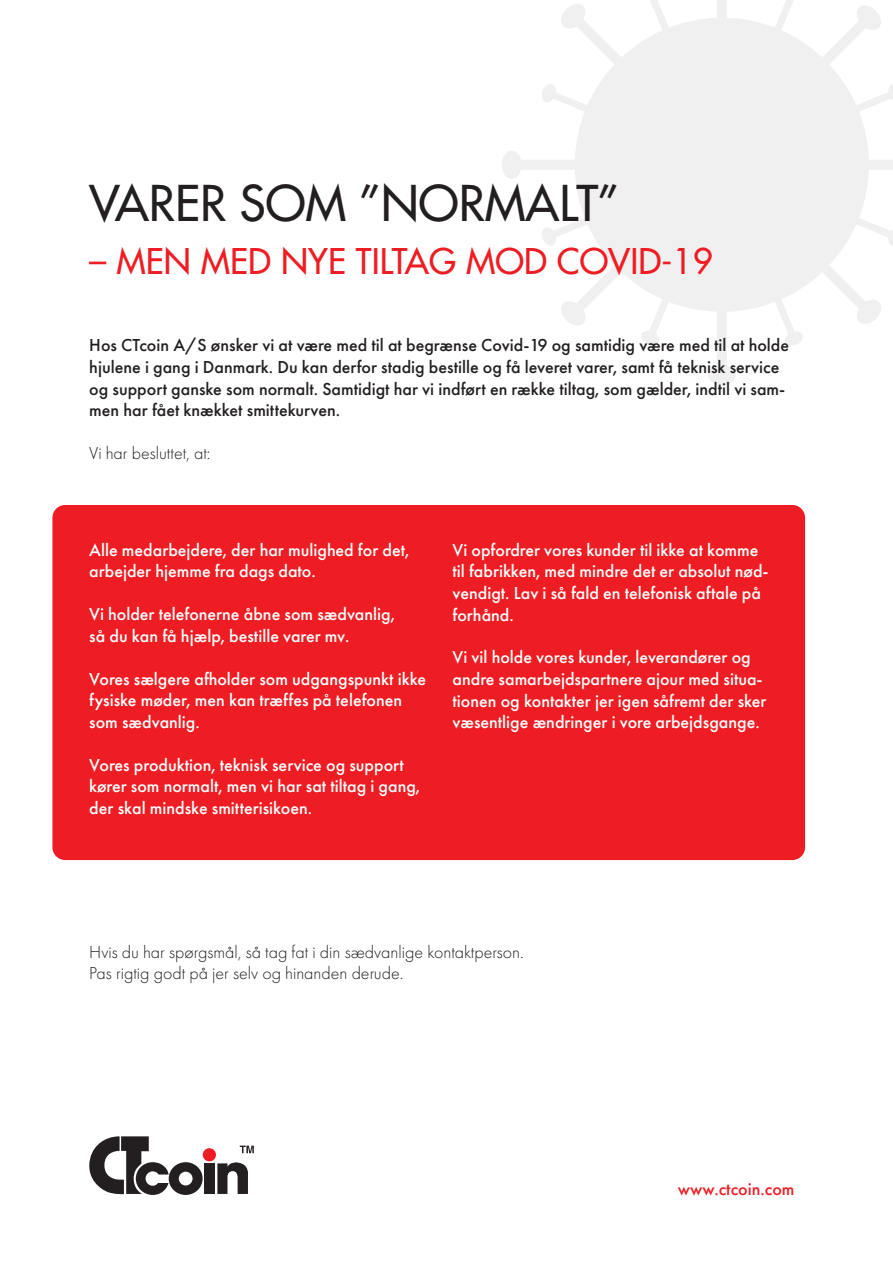
<style>
.page{position:relative;width:893px;height:1263px;background:#fff}
.page>*{position:absolute;margin:0;border:0;box-sizing:border-box;transform-origin:0 0}
.t1{font:48px "Futura";color:#231f20}
.t2{font:34.5px "Futura";color:#ee1d23}
.t3{font:500 18px/21.6px "Futura PT";color:#fff}
.t4{font:500 18px/21.6px "Futura PT";color:#231f20}
.t5{font:300 18px "Futura PT";color:#231f20}
.t6{font:500 18px "Futura PT";color:#ee1d23}
</style>
<div class="page">
<div style="left:512px;top:160px;width:381px;height:10px;background:#f0f0f0"></div>
<div style="left:502px;top:151px;width:20px;height:28px;background:#f0f0f0;border-radius:50%"></div>
<svg style="left:561px;top:4px;width:320px;height:320px"></svg>
<svg style="left:561px;top:299px;width:26px;height:26px"></svg>
<svg style="left:855px;top:4px;width:26px;height:28px"></svg>
<div style="left:717px;top:0;width:10px;height:375px;background:#f0f0f0"></div>
<div style="left:708px;top:365px;width:28px;height:20px;background:#f0f0f0;border-radius:50%"></div>
<svg style="left:542px;top:83px;width:351px;height:163px"></svg>
<svg style="left:542px;top:226px;width:15px;height:20px"></svg>
<svg style="left:887px;top:83px;width:6px;height:20px"></svg>
<svg style="left:640px;top:0;width:163px;height:345px"></svg>
<svg style="left:640px;top:330px;width:20px;height:15px"></svg>
<div style="left:52px;top:505px;width:753px;height:355px;background:#ee1d23;border-radius:13px"></div>
<div style="left:203px;top:1148px;width:13px;height:13px;background:#ee1d23;border-radius:50%"></div>
<svg style="left:240px;top:1145px;width:14px;height:8px"></svg>
<div style="left:204px;top:1163px;width:10px;height:31px;background:#231f20"></div>
<svg style="left:217px;top:1162px;width:31px;height:32px"></svg>
<svg style="left:89px;top:1136px;width:114px;height:59px"></svg>
<p class="t1" style="left:89px;top:174px;width:532px">VARER SOM ”NORMALT”</p>
<p class="t2" style="left:89px;top:239px;width:625px">– MEN MED NYE TILTAG MOD COVID-19</p>
<p class="t4" style="left:89px;top:335px;width:701px">Hos CTcoin A/S ønsker vi at være med til at begrænse Covid-19 og samtidig være med til at holde hjulene i gang i Danmark. Du kan derfor stadig bestille og få leveret varer, samt få teknisk service og support ganske som normalt. Samtidigt har vi indført en række tiltag, som gælder, indtil vi sam&shy;men har fået knækket smittekurven.</p>
<p class="t5" style="left:89px;top:443px;width:123px">Vi har besluttet, at:</p>
<p class="t3" style="left:89px;top:539px;width:322px">Alle medarbejdere, der har mulighed for det, arbejder hjemme fra dags dato.</p>
<p class="t3" style="left:89px;top:603px;width:307px">Vi holder telefonerne åbne som sædvanlig, så du kan få hjælp, bestille varer mv.</p>
<p class="t3" style="left:89px;top:668px;width:338px">Vores sælgere afholder som udgangspunkt ikke fysiske møder, men kan træffes på telefonen som sædvanlig.</p>
<p class="t3" style="left:89px;top:754px;width:332px">Vores produktion, teknisk service og support kører som normalt, men vi har sat tiltag i gang, der skal mindske smitterisikoen.</p>
<p class="t3" style="left:453px;top:539px;width:318px">Vi opfordrer vores kunder til ikke at komme til fabrikken, med mindre det er absolut nød&shy;vendigt. Lav i så fald en telefonisk aftale på forhånd.</p>
<p class="t3" style="left:453px;top:647px;width:315px">Vi vil holde vores kunder, leverandører og andre samarbejdspartnere ajour med situa&shy;tionen og kontakter jer igen såfremt der sker væsentlige ændringer i vore arbejdsgange.</p>
<p class="t5" style="left:89px;top:941px;width:436px">Hvis du har spørgsmål, så tag fat i din sædvanlige kontaktperson.</p>
<p class="t5" style="left:89px;top:963px;width:316px">Pas rigtig godt på jer selv og hinanden derude.</p>
<p class="t6" style="left:678px;top:1178px;width:118px">www.ctcoin.com</p>
</div>
